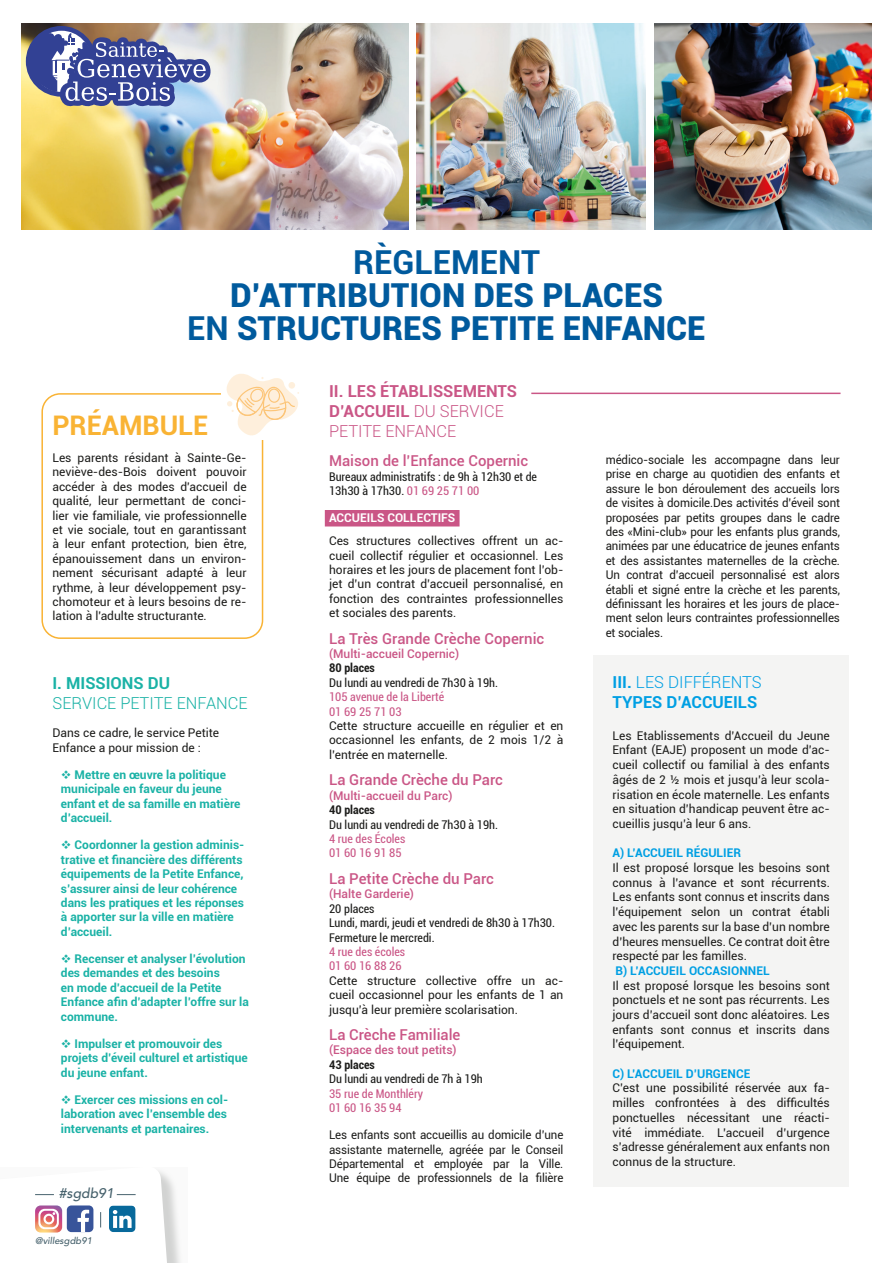
<style>
.page{position:relative;width:893px;height:1263px;background:#fff}
.page>*{position:absolute;margin:0;border:0;box-sizing:border-box;transform-origin:0 0}
.t1{font:900 33px "Roboto";color:#005a9d}
.t2{font:700 33px "Roboto";color:#005a9d}
.t3{font:700 27px "Roboto";color:#f9b334}
.t4{font:700 16.5px/19.8px "Roboto";color:#009fe3}
.t5{font:300 16.5px/19.8px "Roboto";color:#ca5686}
.t6{font:300 16.5px "Roboto";color:#1ab2a6}
.t7{font:700 16.5px "Roboto";color:#ca5686}
.t8{font:700 16.5px "Roboto";color:#1ab2a6}
.t9{font:500 15px "Roboto";color:#ca5686}
.t10{font:italic 500 13.95px "Avenir LT Std";color:#47626d}
.t11{font:12px/14.4px "Roboto";color:#1d1d1b;text-align:justify}
.t12{font:12px/14.4px "Roboto";color:#1d1d1b;text-align:justify;scale:.96 1}
.t13{font:700 12px/14.4px "Roboto";color:#1ab2a6}
.t14{font:condensed 12px/14.4px "Roboto";color:#1d1d1b}
.t15{font:condensed 12px "Roboto";color:#ca5686}
.t16{font:500 12px "Roboto";color:#ca5686}
.t17{font:700 12px "Roboto";color:#009fe3}
.t18{font:700 condensed 12px "Roboto";color:#1d1d1b}
.t19{font:700 12px "Roboto";color:#fff}
.t20{font:italic 500 9.6px "Avenir LT Std";color:#47626d}
.s1{font-weight:700}
.s2{color:#ca5686}
.s3{font-weight:300}
</style>
<div class="page">
<div style="left:593px;top:655px;width:256px;height:531px;background:#f4f4f3"></div>
<div style="left:41px;top:393px;width:222px;height:246px;border:2px solid #f9b334;border-radius:18px"></div>
<img style="left:417px;top:24px;width:229px;height:205px">
<img style="left:654px;top:24px;width:218px;height:205px">
<img style="left:21px;top:24px;width:387px;height:205px">
<svg style="left:26px;top:26px;width:70px;height:71px"></svg>
<svg style="left:30px;top:33px;width:183px;height:77px;background:#818ab1"></svg>
<div style="left:325px;top:510px;width:135px;height:16px;background:#ca5686"></div>
<div style="left:221px;top:367px;width:81px;height:73px;background:#fff"></div>
<svg style="left:227px;top:374px;width:72px;height:61px"></svg>
<div style="left:268px;top:388px;width:12px;height:15px;border:1px solid #fcc578;border-radius:50%"></div>
<svg style="left:170px;top:1178px;width:11px;height:85px"></svg>
<svg style="left:35px;top:1170px;width:135px;height:93px"></svg>
<hr style="left:531px;top:393px;width:309px;height:1px;background:#ca5686">
<p class="t2" style="left:353px;top:239px;width:188px">RÈGLEMENT</p>
<p class="t1" style="left:230px;top:271px;width:434px">D’ATTRIBUTION DES PLACES</p>
<p class="t1" style="left:187px;top:304px;width:520px"><span class="s1">EN</span> STRUCTURES PETITE ENFANCE</p>
<p class="t3" style="left:52px;top:406px;width:157px">PRÉAMBULE</p>
<p class="t11" style="left:52px;top:450px;width:196px">Les parents résidant à Sainte-Ge&shy;neviève-des-Bois doivent pouvoir accéder à des modes d'accueil de qualité, leur permettant de conci&shy;lier vie familiale, vie professionnelle et vie sociale, tout en garantissant à leur enfant protection, bien être, épanouissement dans un environ&shy;nement sécurisant adapté à leur rythme, à leur développement psy&shy;chomoteur et à leurs besoins de re&shy;lation à l'adulte structurante.</p>
<p class="t8" style="left:52px;top:671px;width:119px">I. MISSIONS DU</p>
<p class="t6" style="left:52px;top:691px;width:197px">SERVICE PETITE ENFANCE</p>
<p class="t11" style="left:52px;top:725px;width:168px">Dans ce cadre, le service Petite<br>Enfance a pour mission de :</p>
<p class="t13" style="left:61px;top:767px;width:181px">❖ Mettre en œuvre la politique municipale en faveur du jeune enfant et de sa famille en matière d’accueil.</p>
<p class="t13" style="left:61px;top:837px;width:185px">❖ Coordonner la gestion adminis&shy;trative et financière des différents équipements de la Petite Enfance, s’assurer ainsi de leur cohérence dans les pratiques et les réponses à apporter sur la ville en matière d’accueil.</p>
<p class="t13" style="left:61px;top:951px;width:189px">❖ Recenser et analyser l’évolution des demandes et des besoins<br>en mode d’accueil de la Petite<br>Enfance afin d’adapter l’offre sur la commune.</p>
<p class="t13" style="left:61px;top:1036px;width:188px">❖ Impulser et promouvoir des projets d’éveil culturel et artistique du jeune enfant.</p>
<p class="t13" style="left:61px;top:1092px;width:169px;text-align:justify">❖ Exercer ces missions en col&shy;laboration avec l’ensemble des intervenants et partenaires.</p>
<p class="t10" style="left:59px;top:1185px;width:56px">#sgdb91</p>
<p class="t20" style="left:35px;top:1235px;width:58px">@villesgdb91</p>
<p class="t7" style="left:329px;top:379px;width:190px">II. LES ÉTABLISSEMENTS</p>
<p class="t5" style="left:329px;top:400px;width:176px"><span class="s1">D’ACCUEIL</span> DU SERVICE<br>PETITE ENFANCE</p>
<p class="t9" style="left:329px;top:450px;width:201px">Maison de l’Enfance Copernic</p>
<p class="t14" style="left:329px;top:469px;width:210px">Bureaux administratifs : de 9h à 12h30 et de<br>13h30 à 17h30. <span class="s2">01 69 25 71 00</span></p>
<p class="t19" style="left:329px;top:509px;width:128px">ACCUEILS COLLECTIFS</p>
<p class="t11" style="left:329px;top:533px;width:236px">Ces structures collectives offrent un ac&shy;cueil collectif régulier et occasionnel. Les horaires et les jours de placement font l’ob&shy;jet d’un contrat d’accueil personnalisé, en fonction des contraintes professionnelles et sociales des parents.</p>
<p class="t9" style="left:329px;top:628px;width:217px">La Très Grande Crèche Copernic</p>
<p class="t16" style="left:329px;top:645px;width:132px">(Multi-accueil Copernic)</p>
<p class="t18" style="left:329px;top:660px;width:47px">80 places</p>
<p class="t14" style="left:329px;top:675px;width:171px">Du lundi au vendredi de 7h30 à 19h.</p>
<p class="t15" style="left:329px;top:689px;width:117px">105 avenue de la Liberté</p>
<p class="t15" style="left:329px;top:703px;width:74px">01 69 25 71 03</p>
<p class="t11" style="left:329px;top:718px;width:236px">Cette structure accueille en régulier et en occasionnel les enfants, de 2 mois 1/2 à l’entrée en maternelle.</p>
<p class="t9" style="left:329px;top:769px;width:175px">La Grande Crèche du Parc</p>
<p class="t16" style="left:329px;top:787px;width:125px">(Multi-accueil du Parc)</p>
<p class="t18" style="left:329px;top:801px;width:47px">40 places</p>
<p class="t14" style="left:329px;top:817px;width:171px">Du lundi au vendredi de 7h30 à 19h.</p>
<p class="t15" style="left:329px;top:830px;width:78px">4 rue des Écoles</p>
<p class="t15" style="left:329px;top:845px;width:74px">01 60 16 91 85</p>
<p class="t9" style="left:329px;top:868px;width:166px">La Petite Crèche du Parc</p>
<p class="t16" style="left:329px;top:885px;width:87px">(Halte Garderie)</p>
<p class="t14" style="left:329px;top:901px;width:47px">20 places</p>
<p class="t14" style="left:329px;top:915px;width:227px">Lundi, mardi, jeudi et vendredi de 8h30 à 17h30.<br>Fermeture le mercredi.</p>
<p class="t15" style="left:329px;top:943px;width:78px">4 rue des écoles</p>
<p class="t15" style="left:329px;top:958px;width:74px">01 60 16 88 26</p>
<p class="t11" style="left:329px;top:973px;width:236px">Cette structure collective offre un ac&shy;cueil occasionnel pour les enfants de 1 an jusqu’à leur première scolarisation.</p>
<p class="t9" style="left:329px;top:1024px;width:133px">La Crèche Familiale</p>
<p class="t16" style="left:329px;top:1042px;width:129px">(Espace des tout petits)</p>
<p class="t18" style="left:329px;top:1056px;width:47px">43 places</p>
<p class="t14" style="left:329px;top:1071px;width:155px">Du lundi au vendredi de 7h à 19h</p>
<p class="t15" style="left:329px;top:1085px;width:96px">35 rue de Monthléry</p>
<p class="t15" style="left:329px;top:1099px;width:74px">01 60 16 35 94</p>
<p class="t12" style="left:329px;top:1127px;width:246px">Les enfants sont accueillis au domicile d’une assistante maternelle, agréée par le Conseil Départemental et employée par la Ville.<br>Une équipe de professionnels de la filière</p>
<p class="t12" style="left:606px;top:452px;width:246px">médico-sociale les accompagne dans leur prise en charge au quotidien des enfants et assure le bon déroulement des accueils lors de visites à domicile.Des activités d’éveil sont proposées par petits groupes dans le cadre des «Mini-club» pour les enfants plus grands, animées par une éducatrice de jeunes enfants et des assistantes maternelles de la crèche.<br>Un contrat d’accueil personnalisé est alors établi et signé entre la crèche et les parents, définissant les horaires et les jours de place&shy;ment selon leurs contraintes professionnelles et sociales.</p>
<p class="t4" style="left:612px;top:672px;width:151px">III. <span class="s3">LES DIFFÉRENTS<br></span>TYPES D’ACCUEILS</p>
<p class="t11" style="left:612px;top:728px;width:219px">Les Etablissements d’Accueil du Jeune Enfant (EAJE) proposent un mode d’ac&shy;cueil collectif ou familial à des enfants âgés de 2 ½ mois et jusqu’à leur scola&shy;risation en école maternelle. Les enfants en situation d’handicap peuvent être ac&shy;cueillis jusqu’à leur 6 ans.</p>
<p class="t17" style="left:612px;top:845px;width:130px">A) L’ACCUEIL RÉGULIER</p>
<p class="t11" style="left:612px;top:860px;width:219px">Il est proposé lorsque les besoins sont connus à l’avance et sont récurrents.<br>Les enfants sont connus et inscrits dans l’équipement selon un contrat établi avec les parents sur la base d’un nombre d’heures mensuelles. Ce contrat doit être respecté par les familles.</p>
<p class="t17" style="left:615px;top:962px;width:156px">B) L’ACCUEIL OCCASIONNEL</p>
<p class="t11" style="left:612px;top:977px;width:219px">Il est proposé lorsque les besoins sont ponctuels et ne sont pas récurrents. Les jours d’accueil sont donc aléatoires. Les enfants sont connus et inscrits dans l’équipement.</p>
<p class="t17" style="left:612px;top:1065px;width:139px">C) L’ACCUEIL D’URGENCE</p>
<p class="t11" style="left:612px;top:1080px;width:219px">C’est une possibilité réservée aux fa&shy;milles confrontées à des difficultés ponctuelles nécessitant une réacti&shy;vité immédiate. L’accueil d’urgence s’adresse généralement aux enfants non connus de la structure.</p>
</div>
